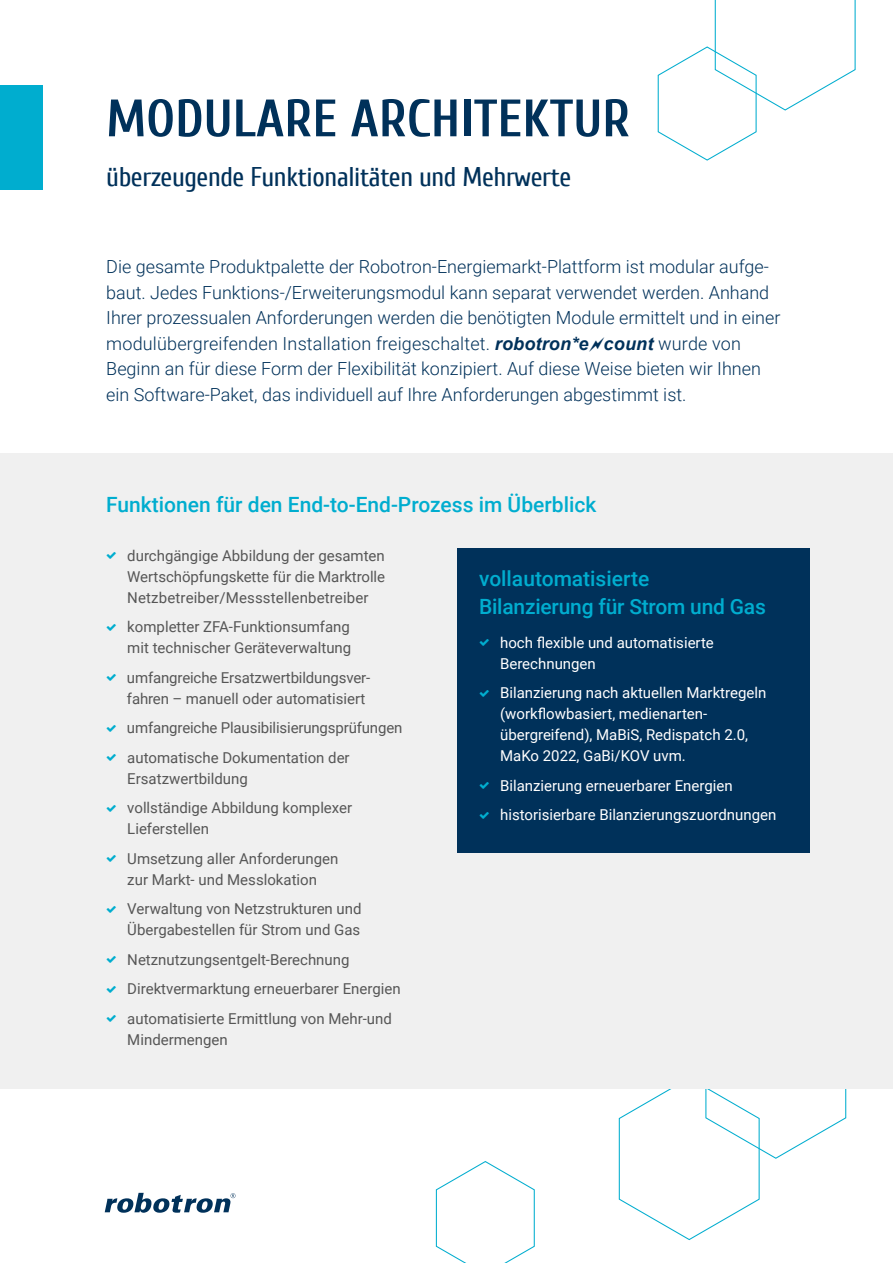
<style>
.page{position:relative;width:893px;height:1263px;background:#fff}
.page>*{position:absolute;margin:0;border:0;box-sizing:border-box;transform-origin:0 0}
.t1{font:700 52.5px "Cuprum";color:#00315a}
.t2{font:27px "Cuprum";letter-spacing:-.015em;color:#00315a}
.t3{font:500 21px/28.5px "Roboto";color:#00adcf}
.t4{font:300 18px/25.5px "Roboto";color:#00315a}
.t5{font:15px/29.5px "Roboto";color:#565656}
.t6{font:15px/21px "Roboto";color:#fff}
.s1{font-family:"Arial";font-weight:700;font-style:italic}
</style>
<div class="page">
<div style="left:0;top:85px;width:43px;height:104px;background:#00adcf"></div>
<svg style="left:105px;top:1193px;width:130px;height:20px"></svg>
<svg style="left:618px;top:1089px;width:229px;height:152px"></svg>
<svg style="left:435px;top:1161px;width:100px;height:102px"></svg>
<div style="left:0;top:453px;width:893px;height:636px;background:#f0f0f0"></div>
<svg style="left:657px;top:0;width:199px;height:161px"></svg>
<div style="left:458px;top:549px;width:352px;height:304px;background:#00315a"></div>
<h1 class="t1" style="left:106px;top:89px;width:525px">MODULARE ARCHITEKTUR</h1>
<h2 class="t2" style="left:106px;top:162px;width:466px">überzeugende Funktionalitäten und Mehrwerte</h2>
<p class="t4" style="left:106px;top:253px;width:676px">Die gesamte Produktpalette der Robotron-Energiemarkt-Plattform ist modular aufge&shy;baut. Jedes Funktions-/Erweiterungsmodul kann separat verwendet werden. Anhand Ihrer prozessualen Anforderungen werden die benötigten Module ermittelt und in einer modulübergreifenden Installation freigeschaltet. <span class="s1">robotron*e count</span> wurde von Beginn an für diese Form der Flexibilität konzipiert. Auf diese Weise bieten wir Ihnen ein Software-Paket, das individuell auf Ihre Anforderungen abgestimmt ist.</p>
<h3 class="t3" style="left:106px;top:490px;width:491px">Funktionen für den End-to-End-Prozess im Überblick</h3>
<p class="t5" style="left:127px;top:544px;width:259px;line-height:21px;text-align:justify">durchgängige Abbildung der gesamten Wertschöpfungskette für die Marktrolle Netzbetreiber/Messstellenbetreiber</p>
<p class="t5" style="left:127px;top:616px;width:225px;line-height:21px">kompletter ZFA-Funktionsumfang mit technischer Geräteverwaltung</p>
<p class="t5" style="left:127px;top:666px;width:245px;line-height:21px">umfangreiche Ersatzwertbildungsver&shy;fahren – manuell oder automatisiert</p>
<p class="t5" style="left:127px;top:712px;width:277px">umfangreiche Plausibilisierungsprüfungen automatische Dokumentation der</p>
<p class="t5" style="left:127px;top:763px;width:226px">Ersatzwertbildung<br>vollständige Abbildung komplexer</p>
<p class="t5" style="left:127px;top:813px;width:213px">Lieferstellen<br>Umsetzung aller Anforderungen</p>
<p class="t5" style="left:127px;top:864px;width:236px">zur Markt- und Messlokation<br>Verwaltung von Netzstrukturen und</p>
<p class="t5" style="left:127px;top:914px;width:275px">Übergabestellen für Strom und Gas Netznutzungsentgelt-Berechnung Direktvermarktung erneuerbarer Energien automatisierte Ermittlung von Mehr-und</p>
<p class="t5" style="left:127px;top:1024px;width:102px">Mindermengen</p>
<h3 class="t3" style="left:479px;top:563px;width:288px">vollautomatisierte<br>Bilanzierung für Strom und Gas</h3>
<p class="t6" style="left:500px;top:631px;width:215px">hoch flexible und automatisierte<br>Berechnungen</p>
<p class="t6" style="left:500px;top:682px;width:268px">Bilanzierung nach aktuellen Marktregeln (workflowbasiert, medienarten&shy;übergreifend), MaBiS, Redispatch 2.0, MaKo 2022, GaBi/KOV uvm.</p>
<p class="t6" style="left:500px;top:770px;width:278px;line-height:29.5px">Bilanzierung erneuerbarer Energien historisierbare Bilanzierungszuordnungen</p>
</div>
